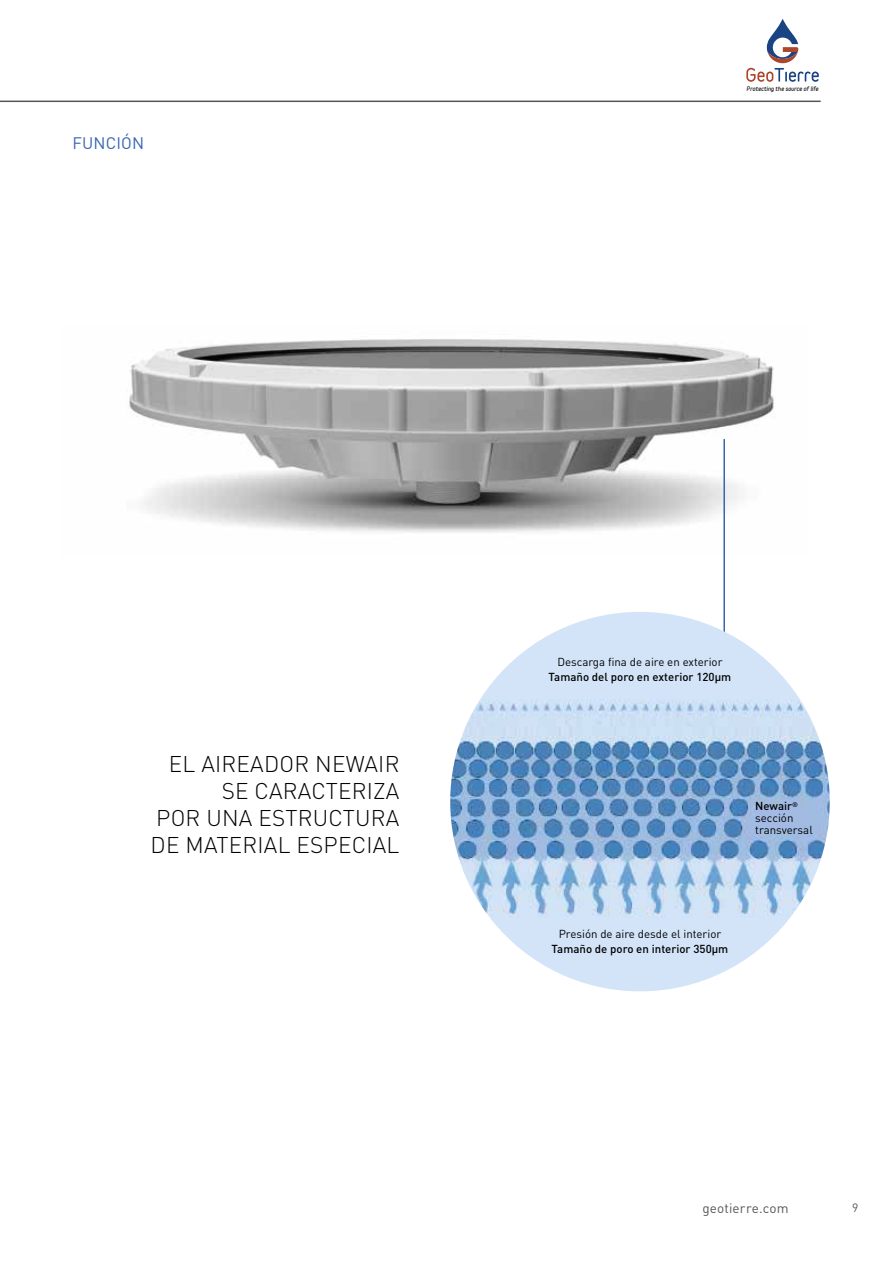
<style>
.page{position:relative;width:893px;height:1263px;background:#fff}
.page>*{position:absolute;margin:0;border:0;box-sizing:border-box;transform-origin:0 0}
.t1{font:300 22.5px/27px "DIN Pro";letter-spacing:.01em;color:#000;text-align:right}
.t2{font:16.5px "DIN Pro";letter-spacing:.01em;color:#3866af}
.t3{font:13.5px "DIN Pro";letter-spacing:.01em;color:#575756}
.t4{font:12px "DIN Pro";color:#575756}
.t5{font:11.55px/12px "DIN Pro";color:#000}
.t6{font:500 11.55px "DIN Pro";color:#000}
.t7{font:italic 900 5.55px "Variable";color:#000}
.s1{font-weight:500}
</style>
<div class="page">
<hr style="left:0;top:101px;width:821px;height:1px;background:#575756">
<svg style="left:746px;top:19px;width:73px;height:63px"></svg>
<img style="left:129px;top:339px;width:646px;height:194px">
<hr style="left:723px;top:439px;width:2px;height:201px;background:#3866af">
<img style="left:450px;top:612px;width:380px;height:379px;border-radius:190px">
<h2 class="t2" style="left:72px;top:131px;width:73px">FUNCIÓN</h2>
<p class="t7" style="left:747px;top:85px;width:73px">Protecting the source of life</p>
<h1 class="t1" style="left:151px;top:749px;width:250px">EL AIREADOR NEWAIR<br>SE CARACTERIZA<br>POR UNA ESTRUCTURA<br>DE MATERIAL ESPECIAL</h1>
<p class="t5" style="left:557px;top:655px;width:167px">Descarga fina de aire en exterior</p>
<p class="t6" style="left:549px;top:669px;width:184px">Tamaño del poro en exterior 120µm</p>
<p class="t5" style="left:755px;top:800px;width:59px"><span class="s1">Newair</span><sup>® </sup>sección transversal</p>
<p class="t5" style="left:559px;top:927px;width:164px">Presión de aire desde el interior</p>
<p class="t6" style="left:552px;top:941px;width:178px">Tamaño de poro en interior 350µm</p>
<p class="t3" style="left:702px;top:1199px;width:88px">geotierre.com</p>
<p class="t4" style="left:852px;top:1200px;width:8px">9</p>
</div>
